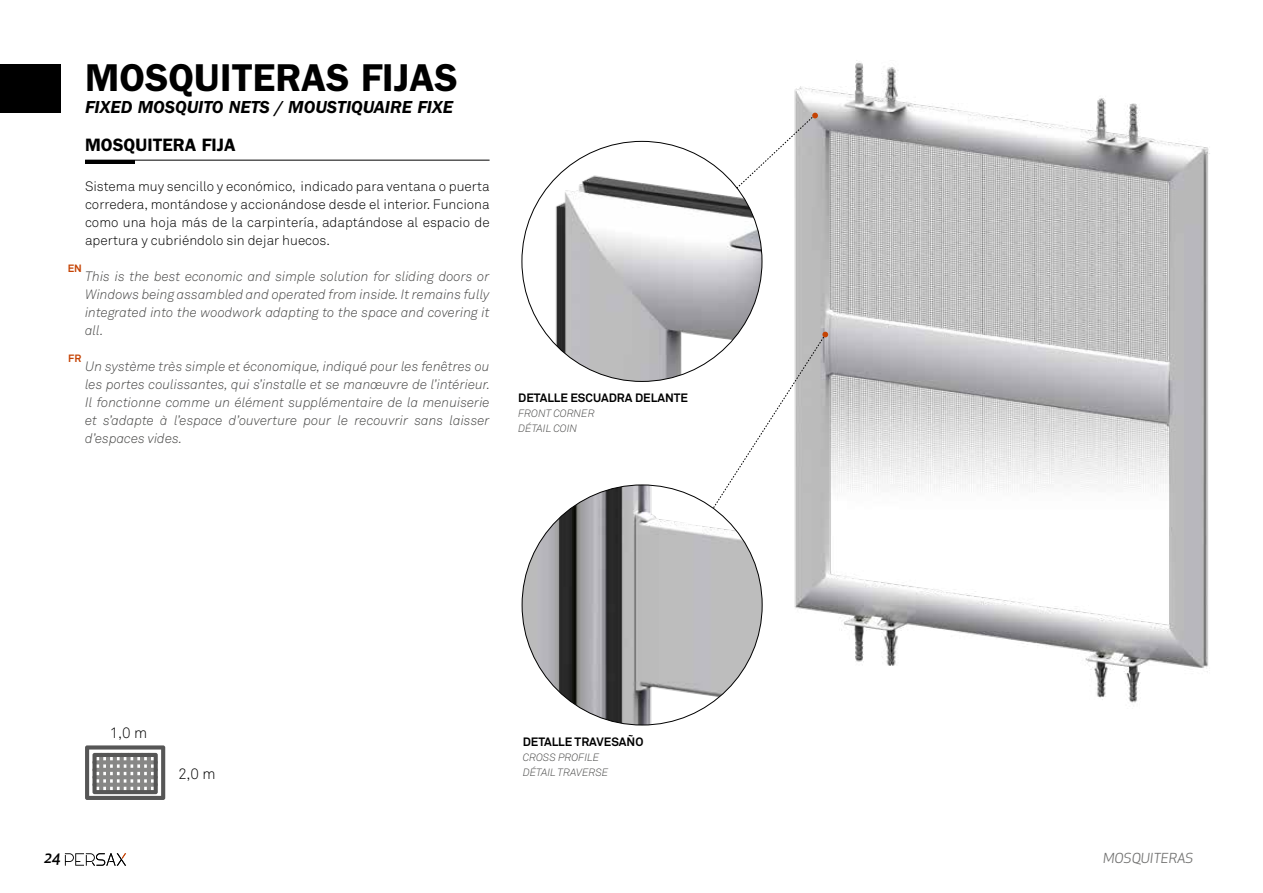
<style>
.page{position:relative;width:1263px;height:893px;background:#fff}
.page>*{position:absolute;margin:0;border:0;box-sizing:border-box;transform-origin:0 0}
.t1{font:600 39px "ITC Franklin Gothic Std";color:#000}
.t2{font:italic 600 18px "ITC Franklin Gothic Std";color:#000}
.t3{font:600 18px "ITC Franklin Gothic Std";color:#000}
.t4{font:300 15px "Akkurat Std";color:#000}
.t5{font:italic 500 15px "Apex New";color:#000}
.t6{font:italic 300 13.5px/18px "Akkurat Std";color:#494948;text-align:justify}
.t7{font:300 13.5px/18px "Akkurat Std";color:#000;text-align:justify}
.t8{font:italic 13.5px "Apex New";color:#6f6f6e}
.t9{font:700 12px "Akkurat Std";color:#000}
.t10{font:italic 300 10.5px/15px "Akkurat Std";color:#494948}
.t11{font:700 10.5px "Akkurat Std";color:#c54304}
</style>
<div class="page">
<svg style="left:65px;top:853px;width:61px;height:13px"></svg>
<hr style="left:85px;top:160px;width:405px;height:1px;background:#000">
<hr style="left:85px;top:160px;width:50px;height:3px;background:#000">
<div style="left:0;top:64px;width:61px;height:49px;background:#000"></div>
<img style="left:794px;top:60px;width:416px;height:643px">
<img style="left:522px;top:141px;width:240px;height:240px;border-radius:120px">
<img style="left:522px;top:485px;width:240px;height:240px;border-radius:120px">
<svg style="left:736px;top:113px;width:82px;height:76px"></svg>
<svg style="left:713px;top:332px;width:115px;height:176px"></svg>
<svg style="left:85px;top:745px;width:80px;height:55px"></svg>
<h1 class="t1" style="left:85px;top:54px;width:374px">MOSQUITERAS FIJAS</h1>
<h2 class="t2" style="left:85px;top:97px;width:370px">FIXED MOSQUITO NETS / MOUSTIQUAIRE FIXE</h2>
<h2 class="t3" style="left:85px;top:134px;width:152px">MOSQUITERA FIJA</h2>
<p class="t7" style="left:85px;top:177px;width:406px">Sistema muy sencillo y económico, indicado para ventana o puerta corredera, montándose y accionándose desde el interior. Funciona como una hoja más de la carpintería, adaptándose al espacio de apertura y cubriéndolo sin dejar huecos.</p>
<p class="t6" style="left:85px;top:267px;width:406px">This is the best economic and simple solution for sliding doors or Windows being assambled and operated from inside. It remains fully integrated into the woodwork adapting to the space and covering it all.</p>
<p class="t6" style="left:85px;top:357px;width:407px">Un système très simple et économique, indiqué pour les fenêtres ou les portes coulissantes, qui s’installe et se manœuvre de l’intérieur.<br>Il fonctionne comme un élément supplémentaire de la menuiserie et s’adapte à l’espace d’ouverture pour le recouvrir sans laisser d’espaces vides.</p>
<p class="t11" style="left:68px;top:262px;width:16px">EN</p>
<p class="t11" style="left:68px;top:352px;width:15px">FR</p>
<p class="t9" style="left:518px;top:391px;width:171px">DETALLE ESCUADRA DELANTE</p>
<p class="t10" style="left:518px;top:406px;width:78px">FRONT CORNER<br>DÉTAIL COIN</p>
<p class="t4" style="left:110px;top:724px;width:39px">1,0 m</p>
<p class="t4" style="left:178px;top:764px;width:39px">2,0 m</p>
<p class="t9" style="left:523px;top:734px;width:122px">DETALLE TRAVESAÑO</p>
<p class="t10" style="left:523px;top:750px;width:87px">CROSS PROFILE<br>DÉTAIL TRAVERSE</p>
<p class="t5" style="left:44px;top:848px;width:18px">24</p>
<p class="t8" style="left:1103px;top:850px;width:92px">MOSQUITERAS</p>
</div>
